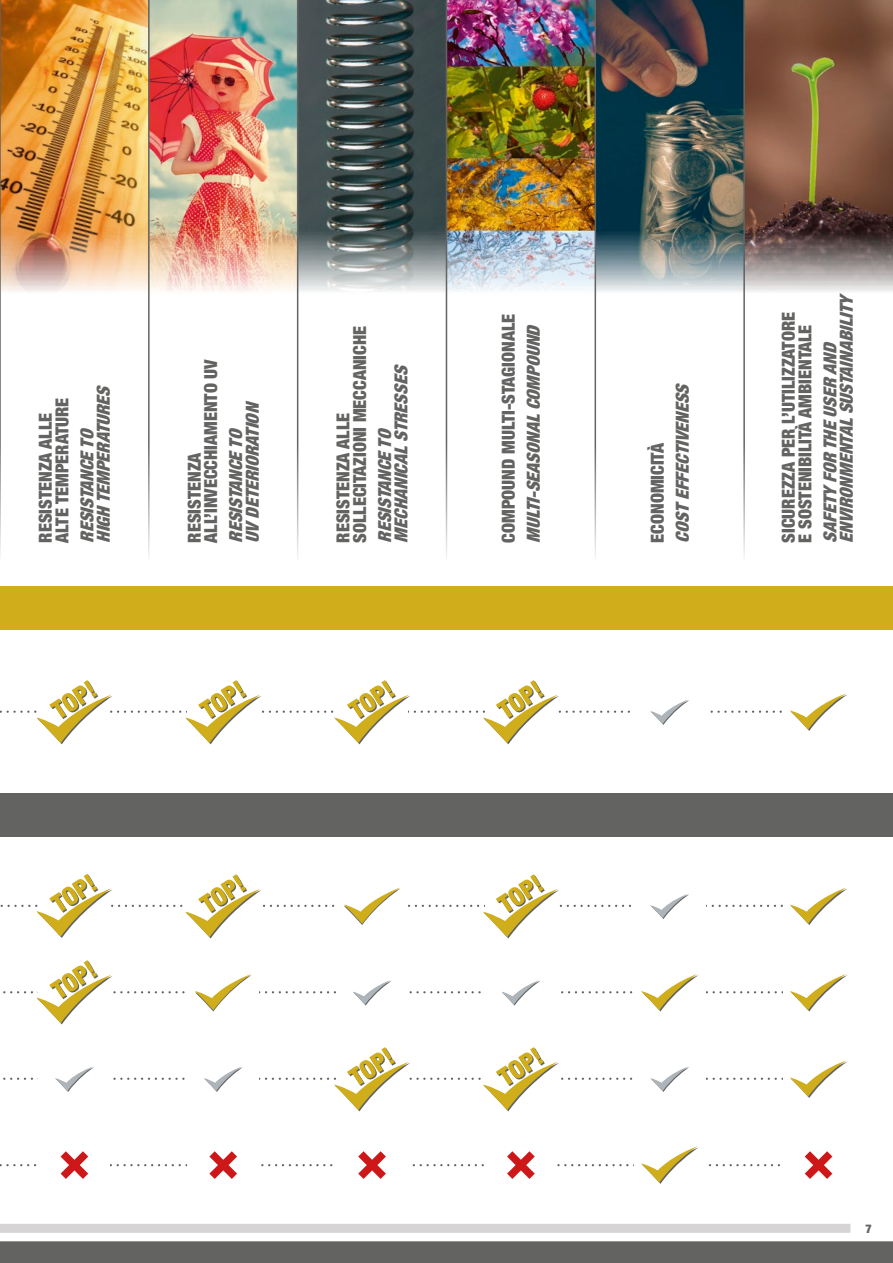
<style>
.page{position:relative;width:893px;height:1263px;background:#fff}
.page>*{position:absolute;margin:0;border:0;box-sizing:border-box;transform-origin:0 0}
.t1{font:900 condensed 18px/16.5px "Helvetica Neue LT Std";color:#636362}
.t2{font:italic 900 condensed 18px/16.5px "Helvetica Neue LT Std";color:#636362}
.t3{font:900 condensed 12px "Helvetica Neue LT Std";color:#636362}
</style>
<div class="page">
<img style="left:150px;top:0;width:147px;height:305px">
<img style="left:1px;top:0;width:147px;height:292px">
<svg style="left:298px;top:0;width:148px;height:305px;background:#5c6768"></svg>
<img style="left:596px;top:0;width:147px;height:305px">
<svg style="left:745px;top:0;width:148px;height:292px;background:#81604d"></svg>
<img style="left:447px;top:0;width:148px;height:305px">
<svg style="left:3px;top:1047px;width:844px;height:64px"></svg>
<svg style="left:0;top:1146px;width:833px;height:38px"></svg>
<hr style="left:0;top:0;width:1px;height:561px;background:#636362">
<hr style="left:148px;top:0;width:2px;height:561px;background:#636362">
<hr style="left:297px;top:0;width:1px;height:561px;background:#636362">
<hr style="left:446px;top:0;width:1px;height:561px;background:#636362">
<hr style="left:595px;top:0;width:1px;height:561px;background:#636362">
<hr style="left:743px;top:0;width:2px;height:561px;background:#636362">
<div style="left:0;top:794px;width:893px;height:43px;background:#636362"></div>
<svg style="left:0;top:680px;width:847px;height:64px"></svg>
<div style="left:0;top:586px;width:893px;height:44px;background:#cfad1b"></div>
<svg style="left:3px;top:960px;width:844px;height:64px"></svg>
<svg style="left:0;top:874px;width:847px;height:64px"></svg>
<div style="left:0;top:1241px;width:893px;height:22px;background:#636362"></div>
<div style="left:0;top:1224px;width:850px;height:9px;background:#d6d4d4"></div>
<p class="t1" style="left:37px;top:543px;width:146px;rotate:-90deg">RESISTENZA ALLE<br>ALTE TEMPERATURE</p>
<p class="t2" style="left:78px;top:543px;width:163px;rotate:-90deg">RESISTANCETO<br>HIGHTEMPERATURES</p>
<p class="t1" style="left:186px;top:543px;width:185px;rotate:-90deg">RESISTENZA<br>ALL’INVECCHIAMENTO UV</p>
<p class="t2" style="left:227px;top:543px;width:146px;rotate:-90deg">RESISTANCETO<br>UVDETERIORATION</p>
<p class="t1" style="left:335px;top:543px;width:218px;rotate:-90deg">RESISTENZA ALLE<br>SOLLECITAZIONI MECCANICHE</p>
<p class="t2" style="left:376px;top:543px;width:183px;rotate:-90deg">RESISTANCETO<br>MECHANICALSTRESSES</p>
<p class="t1" style="left:500px;top:543px;width:230px;rotate:-90deg">COMPOUND MULTI-STAGIONALE</p>
<p class="t2" style="left:525px;top:543px;width:224px;rotate:-90deg">MULTI-SEASONALCOMPOUND</p>
<p class="t1" style="left:649px;top:543px;width:101px;rotate:-90deg">ECONOMICITÀ</p>
<p class="t2" style="left:674px;top:543px;width:165px;rotate:-90deg">COSTEFFECTIVENESS</p>
<p class="t1" style="left:780px;top:543px;width:232px;rotate:-90deg">SICUREZZA PER L’UTILIZZATORE<br>E SOSTENIBILITÀ AMBIENTALE</p>
<p class="t2" style="left:821px;top:543px;width:253px;rotate:-90deg">SAFETYFORTHEUSERAND<br>ENVIRONMENTALSUSTAINABILITY</p>
<p class="t3" style="left:865px;top:1221px;width:8px">7</p>
</div>
